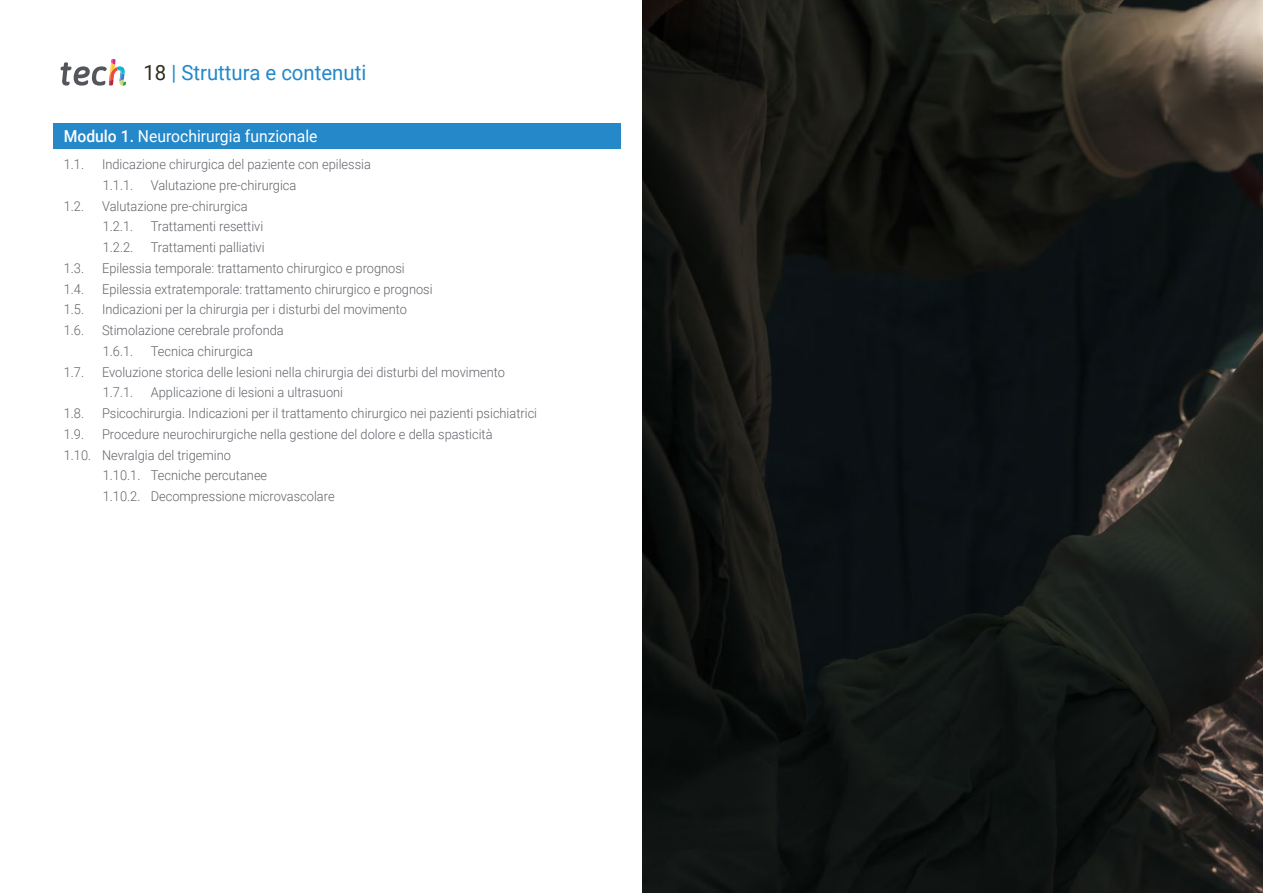
<style>
.page{position:relative;width:1263px;height:893px;background:#fff}
.page>*{position:absolute;margin:0;border:0;box-sizing:border-box;transform-origin:0 0}
.t1{font:21px "Roboto";color:#2488c9}
.t2{font:16.5px "Roboto";color:#fff;scale:.95 1}
.t3{font:300 13.5px/20.7px "Roboto";color:#61646a;scale:.95 1}
.s1{color:#312e20}
.s2{font-weight:500}
</style>
<div class="page">
<div style="left:53px;top:123px;width:568px;height:25px;background:#2488c9"></div>
<img style="left:642px;top:0;width:621px;height:893px">
<svg style="left:61px;top:59px;width:65px;height:27px"></svg>
<h1 class="t1" style="left:144px;top:57px;width:224px"><span class="s1">18</span> | Struttura e contenuti</h1>
<p class="t2" style="left:64px;top:125px;width:269px"><span class="s2">Modulo 1.</span> Neurochirurgia funzionale</p>
<p class="t3" style="left:64px;top:154px;width:23px">1.1.</p>
<p class="t3" style="left:102px;top:154px;width:284px">Indicazione chirurgica del paziente con epilessia<br>1.1.1.</p>
<p class="t3" style="left:151px;top:174px;width:155px">Valutazione pre-chirurgica</p>
<p class="t3" style="left:64px;top:195px;width:23px">1.2.</p>
<p class="t3" style="left:102px;top:195px;width:155px">Valutazione pre-chirurgica<br>1.2.1.</p>
<p class="t3" style="left:151px;top:216px;width:120px">Trattamenti resettivi</p>
<p class="t3" style="left:103px;top:237px;width:34px">1.2.2.</p>
<p class="t3" style="left:151px;top:237px;width:121px">Trattamenti palliativi</p>
<p class="t3" style="left:64px;top:257px;width:23px">1.3.</p>
<p class="t3" style="left:102px;top:257px;width:320px">Epilessia temporale: trattamento chirurgico e prognosi</p>
<p class="t3" style="left:64px;top:278px;width:23px">1.4.</p>
<p class="t3" style="left:102px;top:278px;width:349px">Epilessia extratemporale: trattamento chirurgico e prognosi</p>
<p class="t3" style="left:64px;top:299px;width:23px">1.5.</p>
<p class="t3" style="left:102px;top:299px;width:323px">Indicazioni per la chirurgia per i disturbi del movimento</p>
<p class="t3" style="left:64px;top:320px;width:23px">1.6.</p>
<p class="t3" style="left:102px;top:320px;width:193px">Stimolazione cerebrale profonda<br>1.6.1.</p>
<p class="t3" style="left:151px;top:340px;width:109px">Tecnica chirurgica</p>
<p class="t3" style="left:64px;top:361px;width:23px">1.7.</p>
<p class="t3" style="left:102px;top:361px;width:426px">Evoluzione storica delle lesioni nella chirurgia dei disturbi del movimento<br>1.7.1.</p>
<p class="t3" style="left:151px;top:382px;width:204px">Applicazione di lesioni a ultrasuoni</p>
<p class="t3" style="left:64px;top:403px;width:23px">1.8.</p>
<p class="t3" style="left:102px;top:403px;width:459px">Psicochirurgia. Indicazioni per il trattamento chirurgico nei pazienti psichiatrici</p>
<p class="t3" style="left:64px;top:423px;width:23px">1.9.</p>
<p class="t3" style="left:102px;top:423px;width:413px">Procedure neurochirurgiche nella gestione del dolore e della spasticità</p>
<p class="t3" style="left:64px;top:444px;width:177px">1.10. Nevralgia del trigemino</p>
<p class="t3" style="left:103px;top:465px;width:175px">1.10.1. Tecniche percutanee</p>
<p class="t3" style="left:103px;top:486px;width:246px">1.10.2. Decompressione microvascolare</p>
</div>
